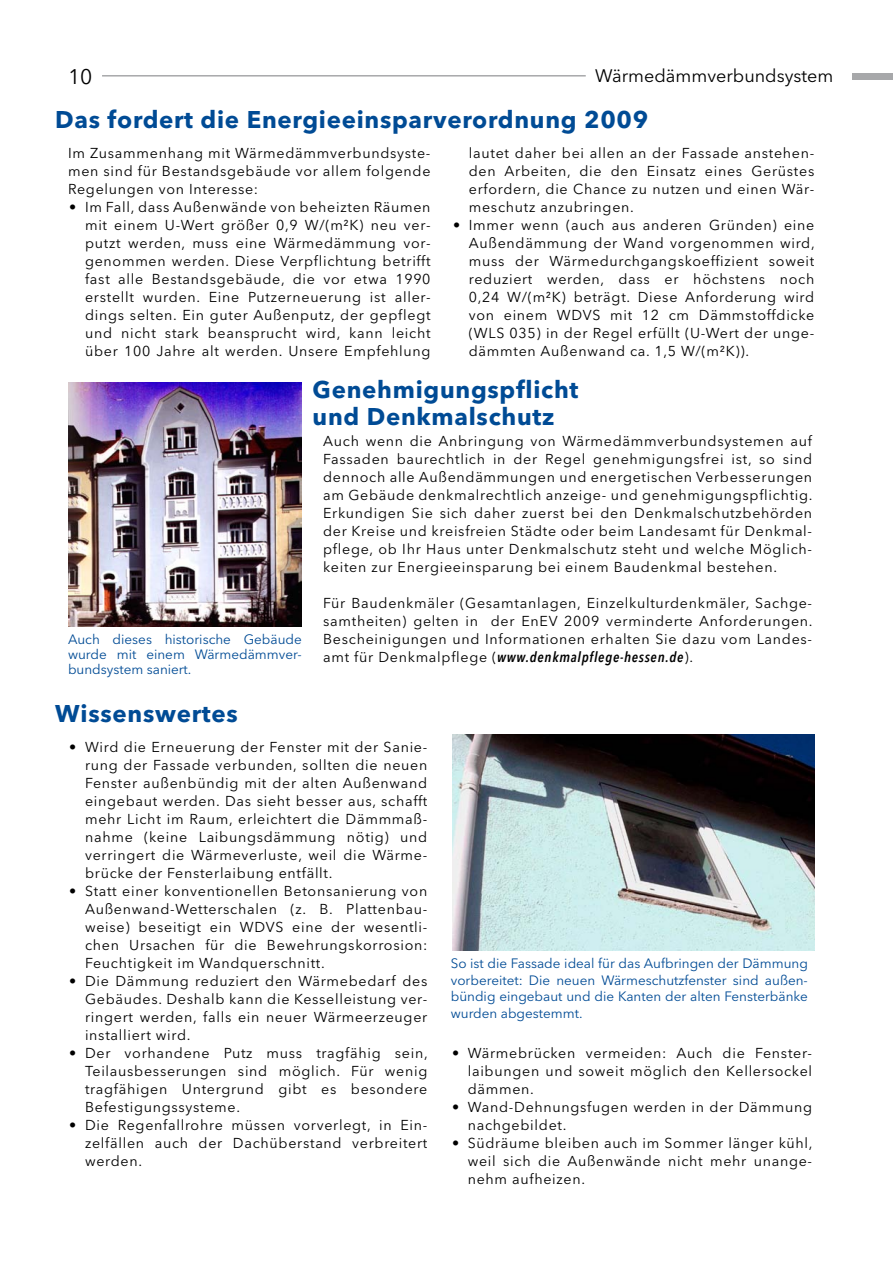
<style>
.page{position:relative;width:893px;height:1263px;background:#fff}
.page>*{position:absolute;margin:0;border:0;box-sizing:border-box;transform-origin:0 0}
.t1{font:700 24px/27px "Avenir Next LT Pro";letter-spacing:.03em;color:#004b95}
.t2{font:21px "Avenir Next LT Pro";color:#000}
.t3{font:18px "Avenir Next LT Pro";color:#000}
.t4{font:14.25px/18px "Avenir Next LT Pro";letter-spacing:.05em;color:#000;text-align:justify}
.t5{font:13.5px/16.5px "Avenir Next LT Pro";color:#004b95;text-align:justify}
.s1{font-weight:600;font-style:italic;font-stretch:condensed}
</style>
<div class="page">
<div style="left:852px;top:73px;width:41px;height:7px;background:#a7a8aa"></div>
<hr style="left:102px;top:75px;width:484px;height:2px;background:#a7a8aa">
<img style="left:453px;top:734px;width:361px;height:216px">
<img style="left:68px;top:383px;width:234px;height:243px">
<h2 class="t2" style="left:68px;top:64px;width:26px">10</h2>
<p class="t3" style="left:595px;top:65px;width:240px">Wärmedämmverbundsystem</p>
<h1 class="t1" style="left:55px;top:106px;width:595px">Das fordert die Energieeinsparverordnung 2009</h1>
<p class="t4" style="left:68px;top:144px;width:364px">Im Zusammenhang mit Wärmedämmverbundsyste&shy;men sind für Bestandsgebäude vor allem folgende Regelungen von Interesse:</p>
<p class="t4" style="left:85px;top:198px;width:347px;text-indent:-16px">• Im Fall, dass Außenwände von beheizten Räumen mit einem U-Wert größer 0,9 W/(m²K) neu ver&shy;putzt werden, muss eine Wärmedämmung vor&shy;genommen werden. Diese Verpflichtung betrifft fast alle Bestandsgebäude, die vor etwa 1990 erstellt wurden. Eine Putzerneuerung ist aller&shy;dings selten. Ein guter Außenputz, der gepflegt und nicht stark beansprucht wird, kann leicht über 100 Jahre alt werden. Unsere Empfehlung</p>
<p class="t4" style="left:469px;top:144px;width:347px">lautet daher bei allen an der Fassade anstehen&shy;den Arbeiten, die den Einsatz eines Gerüstes erfordern, die Chance zu nutzen und einen Wär&shy;meschutz anzubringen.</p>
<p class="t4" style="left:469px;top:216px;width:347px;text-indent:-16px">• Immer wenn (auch aus anderen Gründen) eine Außendämmung der Wand vorgenommen wird, muss der Wärmedurchgangskoeffizient soweit reduziert werden, dass er höchstens noch 0,24 W/(m²K) beträgt. Diese Anforderung wird von einem WDVS mit 12 cm Dämmstoffdicke (WLS 035) in der Regel erfüllt (U-Wert der unge&shy;dämmten Außenwand ca. 1,5 W/(m²K)).</p>
<p class="t5" style="left:68px;top:632px;width:235px;line-height:15px">Auch dieses historische Gebäude wurde mit einem Wärmedämmver&shy;bundsystem saniert.</p>
<h1 class="t1" style="left:55px;top:700px;width:184px">Wissenswertes</h1>
<h1 class="t1" style="left:313px;top:376px;width:267px">Genehmigungspflicht und Denkmalschutz</h1>
<p class="t4" style="left:323px;top:432px;width:491px">Auch wenn die Anbringung von Wärmedämmverbundsystemen auf Fassaden baurechtlich in der Regel genehmigungsfrei ist, so sind dennoch alle Außendämmungen und energetischen Verbesserungen am Gebäude denkmalrechtlich anzeige- und genehmigungspflichtig.<br>Erkundigen Sie sich daher zuerst bei den Denkmalschutzbehörden der Kreise und kreisfreien Städte oder beim Landesamt für Denkmal&shy;pflege, ob Ihr Haus unter Denkmalschutz steht und welche Möglich&shy;keiten zur Energieeinsparung bei einem Baudenkmal bestehen.</p>
<p class="t4" style="left:323px;top:594px;width:491px">Für Baudenkmäler (Gesamtanlagen, Einzelkulturdenkmäler, Sachge&shy;samtheiten) gelten in der EnEV 2009 verminderte Anforderungen.<br>Bescheinigungen und Informationen erhalten Sie dazu vom Landes&shy;amt für Denkmalpflege (<span class="s1">www.denkmalpflege-hessen.de</span>).</p>
<p class="t4" style="left:85px;top:738px;width:344px;text-indent:-16px">• Wird die Erneuerung der Fenster mit der Sanie&shy;rung der Fassade verbunden, sollten die neuen Fenster außenbündig mit der alten Außenwand eingebaut werden. Das sieht besser aus, schafft mehr Licht im Raum, erleichtert die Dämmmaß&shy;nahme (keine Laibungsdämmung nötig) und verringert die Wärmeverluste, weil die Wärme&shy;brücke der Fensterlaibung entfällt.</p>
<p class="t4" style="left:85px;top:882px;width:344px;text-indent:-16px">• Statt einer konventionellen Betonsanierung von Außenwand-Wetterschalen (z. B. Plattenbau&shy;weise) beseitigt ein WDVS eine der wesentli&shy;chen Ursachen für die Bewehrungskorrosion:<br>Feuchtigkeit im Wandquerschnitt.</p>
<p class="t4" style="left:85px;top:972px;width:344px;text-indent:-16px">• Die Dämmung reduziert den Wärmebedarf des Gebäudes. Deshalb kann die Kesselleistung ver&shy;ringert werden, falls ein neuer Wärmeerzeuger installiert wird.</p>
<p class="t4" style="left:85px;top:1044px;width:344px;text-indent:-16px">• Der vorhandene Putz muss tragfähig sein, Teilausbesserungen sind möglich. Für wenig tragfähigen Untergrund gibt es besondere Befestigungssysteme.</p>
<p class="t4" style="left:85px;top:1116px;width:344px;text-indent:-16px">• Die Regenfallrohre müssen vorverlegt, in Ein&shy;zelfällen auch der Dachüberstand verbreitert werden.</p>
<p class="t5" style="left:451px;top:955px;width:359px">So ist die Fassade ideal für das Aufbringen der Dämmung vorbereitet: Die neuen Wärmeschutzfenster sind außen&shy;bündig eingebaut und die Kanten der alten Fensterbänke wurden abgestemmt.</p>
<p class="t4" style="left:468px;top:1044px;width:346px;text-indent:-16px">• Wärmebrücken vermeiden: Auch die Fenster&shy;laibungen und soweit möglich den Kellersockel dämmen.</p>
<p class="t4" style="left:468px;top:1098px;width:346px;text-indent:-16px">• Wand-Dehnungsfugen werden in der Dämmung nachgebildet.</p>
<p class="t4" style="left:468px;top:1134px;width:346px;text-indent:-16px">• Südräume bleiben auch im Sommer länger kühl, weil sich die Außenwände nicht mehr unange&shy;nehm aufheizen.</p>
</div>
